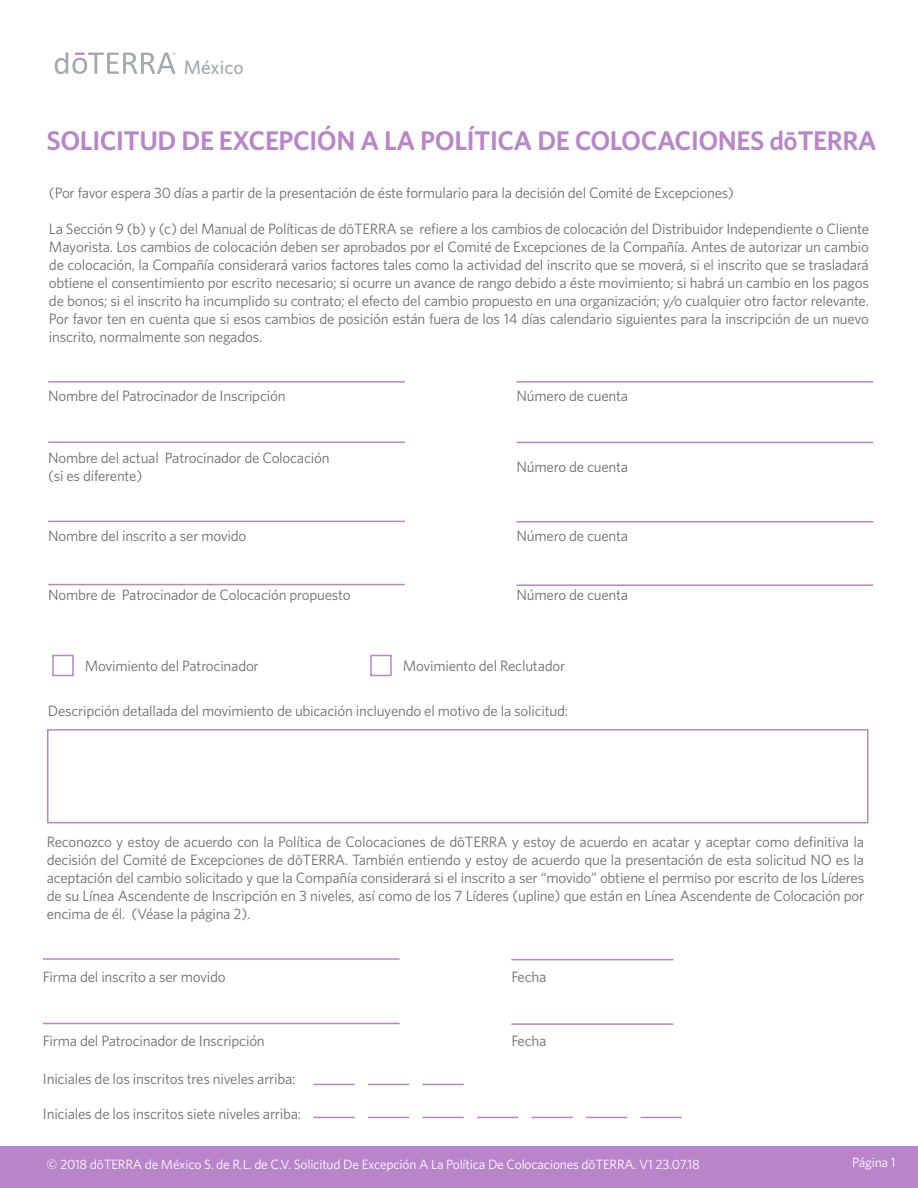
<style>
.page{position:relative;width:918px;height:1188px;background:#fff}
.page>*{position:absolute;margin:0;border:0;box-sizing:border-box;transform-origin:0 0}
.t1{font:600 27px "Whitney";letter-spacing:-.015em;color:#b984ca}
.t2{font:500 19.35px "Whitney";color:#a3a9ad}
.t3{font:15px/18px "Whitney";letter-spacing:-.015em;color:#6c6d70;text-align:justify}
.t4{font:13.5px "Whitney";letter-spacing:-.015em;color:#fff}
</style>
<div class="page">
<div style="left:0;top:1147px;width:918px;height:41px;background:#b984ca"></div>
<hr style="left:48px;top:381px;width:357px;height:2px;background:#b984ca">
<hr style="left:517px;top:381px;width:356px;height:2px;background:#b984ca">
<hr style="left:48px;top:441px;width:357px;height:2px;background:#b984ca">
<hr style="left:517px;top:442px;width:356px;height:1px;background:#b984ca">
<hr style="left:48px;top:521px;width:357px;height:1px;background:#b984ca">
<hr style="left:517px;top:521px;width:356px;height:2px;background:#b984ca">
<hr style="left:48px;top:584px;width:357px;height:1px;background:#b984ca">
<hr style="left:517px;top:584px;width:356px;height:2px;background:#b984ca">
<hr style="left:43px;top:958px;width:357px;height:2px;background:#b984ca">
<hr style="left:511px;top:959px;width:162px;height:1px;background:#b984ca">
<hr style="left:43px;top:1023px;width:357px;height:1px;background:#b984ca">
<hr style="left:511px;top:1023px;width:162px;height:2px;background:#b984ca">
<svg style="left:55px;top:52px;width:120px;height:22px"></svg>
<div style="left:52px;top:655px;width:22px;height:21px;border:2px solid #b984ca"></div>
<div style="left:370px;top:655px;width:22px;height:21px;border:2px solid #b984ca"></div>
<div style="left:47px;top:729px;width:821px;height:94px;border:2px solid #b984ca"></div>
<hr style="left:314px;top:1084px;width:41px;height:1px;background:#b984ca">
<hr style="left:368px;top:1084px;width:41px;height:1px;background:#b984ca">
<hr style="left:423px;top:1084px;width:41px;height:1px;background:#b984ca">
<hr style="left:314px;top:1117px;width:41px;height:1px;background:#b984ca">
<hr style="left:368px;top:1117px;width:41px;height:1px;background:#b984ca">
<hr style="left:423px;top:1117px;width:41px;height:1px;background:#b984ca">
<hr style="left:477px;top:1117px;width:41px;height:1px;background:#b984ca">
<hr style="left:532px;top:1117px;width:41px;height:1px;background:#b984ca">
<hr style="left:586px;top:1117px;width:41px;height:1px;background:#b984ca">
<hr style="left:641px;top:1117px;width:41px;height:1px;background:#b984ca">
<p class="t2" style="left:184px;top:54px;width:61px">México</p>
<h1 class="t1" style="left:46px;top:122px;width:832px">SOLICITUD DE EXCEPCIÓN A LA POLÍTICA DE COLOCACIONES dōTERRA</h1>
<p class="t3" style="left:49px;top:183px;width:686px">(Por favor espera 30 días a partir de la presentación de éste formulario para la decisión del Comité de Excepciones)</p>
<p class="t3" style="left:49px;top:219px;width:822px">La Sección 9 (b) y (c) del Manual de Políticas de dōTERRA se refiere a los cambios de colocación del Distribuidor Independiente o Cliente Mayorista. Los cambios de colocación deben ser aprobados por el Comité de Excepciones de la Compañía. Antes de autorizar un cambio de colocación, la Compañía considerará varios factores tales como la actividad del inscrito que se moverá, si el inscrito que se trasladará obtiene el consentimiento por escrito necesario; si ocurre un avance de rango debido a éste movimiento; si habrá un cambio en los pagos de bonos; si el inscrito ha incumplido su contrato; el efecto del cambio propuesto en una organización; y/o cualquier otro factor relevante.<br>Por favor ten en cuenta que si esos cambios de posición están fuera de los 14 días calendario siguientes para la inscripción de un nuevo inscrito, normalmente son negados.</p>
<p class="t3" style="left:48px;top:387px;width:239px">Nombre del Patrocinador de Inscripción</p>
<p class="t3" style="left:517px;top:387px;width:113px">Número de cuenta</p>
<p class="t3" style="left:48px;top:448px;width:283px">Nombre del actual Patrocinador de Colocación (si es diferente)</p>
<p class="t3" style="left:517px;top:457px;width:113px">Número de cuenta</p>
<p class="t3" style="left:48px;top:527px;width:200px">Nombre del inscrito a ser movido</p>
<p class="t3" style="left:517px;top:527px;width:113px">Número de cuenta</p>
<p class="t3" style="left:48px;top:585px;width:304px">Nombre de Patrocinador de Colocación propuesto</p>
<p class="t3" style="left:517px;top:585px;width:113px">Número de cuenta</p>
<p class="t3" style="left:85px;top:656px;width:176px">Movimiento del Patrocinador</p>
<p class="t3" style="left:403px;top:656px;width:164px">Movimiento del Reclutador</p>
<p class="t3" style="left:48px;top:702px;width:522px">Descripción detallada del movimiento de ubicación incluyendo el motivo de la solicitud:</p>
<p class="t3" style="left:47px;top:833px;width:819px">Reconozco y estoy de acuerdo con la Política de Colocaciones de dōTERRA y estoy de acuerdo en acatar y aceptar como definitiva la decisión del Comité de Excepciones de dōTERRA. También entiendo y estoy de acuerdo que la presentación de esta solicitud NO es la aceptación del cambio solicitado y que la Compañía considerará si el inscrito a ser “movido” obtiene el permiso por escrito de los Líderes de su Línea Ascendente de Inscripción en 3 niveles, así como de los 7 Líderes (upline) que están en Línea Ascendente de Colocación por encima de él. (Véase la página 2).</p>
<p class="t3" style="left:43px;top:967px;width:184px">Firma del inscrito a ser movido</p>
<p class="t3" style="left:511px;top:967px;width:37px">Fecha</p>
<p class="t3" style="left:43px;top:1032px;width:223px">Firma del Patrocinador de Inscripción</p>
<p class="t3" style="left:43px;top:1070px;width:254px">Iniciales de los inscritos tres niveles arriba:</p>
<p class="t3" style="left:43px;top:1104px;width:260px">Iniciales de los inscritos siete niveles arriba:</p>
<p class="t3" style="left:511px;top:1032px;width:37px">Fecha</p>
<p class="t4" style="left:46px;top:1155px;width:655px">© 2018 dōTERRA de México S. de R.L. de C.V. Solicitud De Excepción A La Política De Colocaciones dōTERRA. V1 23.07.18</p>
<p class="t4" style="left:852px;top:1154px;width:45px">Página 1</p>
</div>
